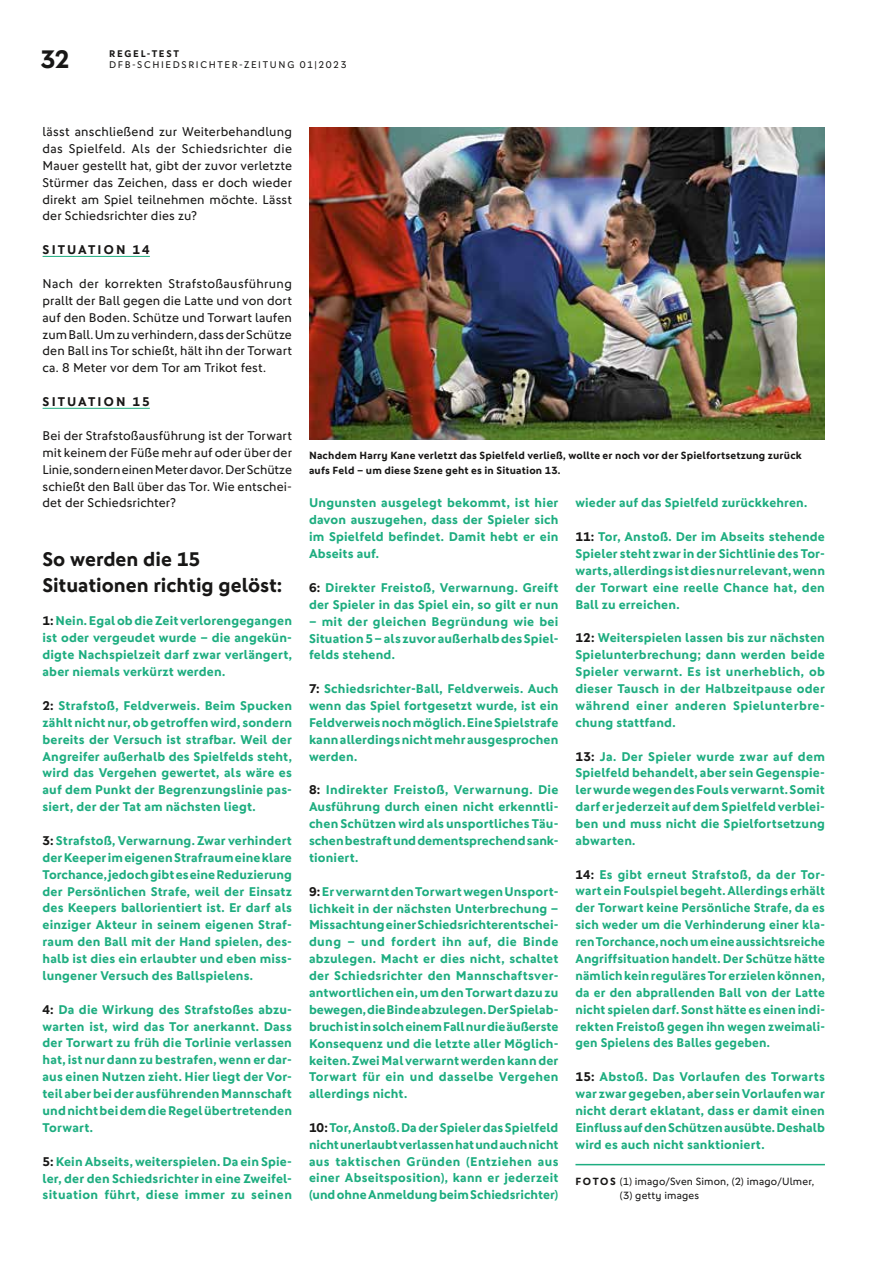
<style>
.page{position:relative;width:893px;height:1263px;background:#fff}
.page>*{position:absolute;margin:0;border:0;box-sizing:border-box;transform-origin:0 0}
.t1{font:700 25.5px "DFB Sans";color:#181716}
.t2{font:700 19.8px/25.3px "DFB Sans";letter-spacing:-.005em;color:#181716}
.t3{font:700 12.75px/17px "DFB Sans";letter-spacing:.01em;color:#1dad80;text-align:justify}
.t4{font:12.75px/17px "DFB Sans";letter-spacing:.01em;color:#181716;text-align:justify}
.t5{font:700 12.75px "DFB Sans";letter-spacing:.165em;color:#181716}
.t6{font:700 10.5px/14.2px "DFB Sans";letter-spacing:.02em;color:#181716}
.t7{font:10.5px/13.5px "DFB Sans";letter-spacing:.015em;color:#181716}
.t8{font:9.75px "DFB Sans";letter-spacing:.17em;color:#181716}
.t9{font:700 9.75px "DFB Sans";letter-spacing:.18em;color:#181716}
.s1{color:#181716}
.s2{font-weight:700}
</style>
<div class="page">
<hr style="left:43px;top:256px;width:107px;height:1px;background:#1dad80">
<hr style="left:43px;top:408px;width:107px;height:1px;background:#1dad80">
<hr style="left:575px;top:1164px;width:250px;height:1px;background:#1dad80">
<img style="left:309px;top:128px;width:516px;height:312px">
<h1 class="t1" style="left:40px;top:44px;width:31px">32</h1>
<p class="t9" style="left:109px;top:47px;width:72px">REGEL-TEST</p>
<p class="t8" style="left:109px;top:59px;width:239px">DFB-SCHIEDSRICHTER-ZEITUNG 01|2023</p>
<p class="t4" style="left:43px;top:123px;width:251px">lässt anschließend zur Weiterbehandlung das Spielfeld. Als der Schiedsrichter die Mauer gestellt hat, gibt der zuvor verletzte Stürmer das Zeichen, dass er doch wieder direkt am Spiel teilnehmen möchte. Lässt der Schiedsrichter dies zu?</p>
<p class="t5" style="left:43px;top:242px;width:109px">SITUATION 14</p>
<p class="t4" style="left:43px;top:275px;width:251px">Nach der korrekten Strafstoßausführung prallt der Ball gegen die Latte und von dort auf den Boden. Schütze und Torwart laufen zum Ball. Um zu verhindern, dass der Schütze den Ball ins Tor schießt, hält ihn der Torwart ca. 8 Meter vor dem Tor am Trikot fest.</p>
<p class="t5" style="left:43px;top:394px;width:109px">SITUATION 15</p>
<p class="t4" style="left:43px;top:427px;width:251px">Bei der Strafstoßausführung ist der Torwart mit keinem der Füße mehr auf oder über der Linie, sondern einen Meter davor. Der Schütze schießt den Ball über das Tor. Wie entschei&shy;det der Schiedsrichter?</p>
<h2 class="t2" style="left:43px;top:547px;width:241px">So werden die 15<br>Situationen richtig gelöst:</h2>
<p class="t3" style="left:43px;top:612px;width:251px"><span class="s1">1:</span> Nein. Egal ob die Zeit verlorengegangen ist oder vergeudet wurde – die angekün&shy;digte Nachspielzeit darf zwar verlängert, aber niemals verkürzt werden.</p>
<p class="t3" style="left:43px;top:697px;width:251px"><span class="s1">2:</span> Strafstoß, Feldverweis. Beim Spucken zählt nicht nur, ob getroffen wird, sondern bereits der Versuch ist strafbar. Weil der Angreifer außerhalb des Spielfelds steht, wird das Vergehen gewertet, als wäre es auf dem Punkt der Begrenzungslinie pas&shy;siert, der der Tat am nächsten liegt.</p>
<p class="t3" style="left:43px;top:832px;width:251px"><span class="s1">3:</span> Strafstoß, Verwarnung. Zwar verhindert der Keeper im eigenen Strafraum eine klare Torchance, jedoch gibt es eine Reduzierung der Persönlichen Strafe, weil der Einsatz des Keepers ballorientiert ist. Er darf als einziger Akteur in seinem eigenen Straf&shy;raum den Ball mit der Hand spielen, des&shy;halb ist dies ein erlaubter und eben miss&shy;lungener Versuch des Ballspielens.</p>
<p class="t3" style="left:43px;top:1001px;width:251px"><span class="s1">4:</span> Da die Wirkung des Strafstoßes abzu&shy;warten ist, wird das Tor anerkannt. Dass der Torwart zu früh die Torlinie verlassen hat, ist nur dann zu bestrafen, wenn er dar&shy;aus einen Nutzen zieht. Hier liegt der Vor&shy;teil aber bei der ausführenden Mannschaft und nicht bei dem die Regel übertretenden Torwart.</p>
<p class="t3" style="left:43px;top:1153px;width:251px"><span class="s1">5:</span> Kein Abseits, weiterspielen. Da ein Spie&shy;ler, der den Schiedsrichter in eine Zweifel&shy;situation führt, diese immer zu seinen</p>
<p class="t6" style="left:309px;top:448px;width:494px">Nachdem Harry Kane verletzt das Spielfeld verließ, wollte er noch vor der Spielfortsetzung zurück aufs Feld – um diese Szene geht es in Situation 13.</p>
<p class="t3" style="left:309px;top:494px;width:251px">Ungunsten ausgelegt bekommt, ist hier davon auszugehen, dass der Spieler sich im Spielfeld befindet. Damit hebt er ein Abseits auf.</p>
<p class="t3" style="left:309px;top:579px;width:251px"><span class="s1">6:</span> Direkter Freistoß, Verwarnung. Greift der Spieler in das Spiel ein, so gilt er nun</p>
<p class="t3" style="left:309px;top:613px;width:251px">– mit der gleichen Begründung wie bei Situation 5 – als zuvor außerhalb des Spiel&shy;felds stehend.</p>
<p class="t3" style="left:309px;top:680px;width:251px"><span class="s1">7:</span> Schiedsrichter-Ball, Feldverweis. Auch wenn das Spiel fortgesetzt wurde, ist ein Feldverweis noch möglich. Eine Spielstrafe kann allerdings nicht mehr ausgesprochen werden.</p>
<p class="t3" style="left:309px;top:781px;width:251px"><span class="s1">8:</span> Indirekter Freistoß, Verwarnung. Die Ausführung durch einen nicht erkenntli&shy;chen Schützen wird als unsportliches Täu&shy;schen bestraft und dementsprechend sank&shy;tioniert.</p>
<p class="t3" style="left:309px;top:883px;width:251px"><span class="s1">9:</span> Er verwarnt den Torwart wegen Unsport&shy;lichkeit in der nächsten Unterbrechung – Missachtung einer Schiedsrichterentschei&shy;dung – und fordert ihn auf, die Binde abzulegen. Macht er dies nicht, schaltet der Schiedsrichter den Mannschaftsver&shy;antwortlichen ein, um den Torwart dazu zu bewegen, die Binde abzulegen. Der Spielab&shy;bruch ist in solch einem Fall nur die äußerste Konsequenz und die letzte aller Möglich&shy;keiten. Zwei Mal verwarnt werden kann der Torwart für ein und dasselbe Vergehen allerdings nicht.</p>
<p class="t3" style="left:309px;top:1119px;width:251px"><span class="s1">10:</span> Tor, Anstoß. Da der Spieler das Spielfeld nicht unerlaubt verlassen hat und auch nicht aus taktischen Gründen (Entziehen aus einer Abseitsposition), kann er jederzeit (und ohne Anmeldung beim Schiedsrichter)</p>
<p class="t3" style="left:575px;top:494px;width:233px">wieder auf das Spielfeld zurückkehren.</p>
<p class="t3" style="left:575px;top:528px;width:251px"><span class="s1">11:</span> Tor, Anstoß. Der im Abseits stehende Spieler steht zwar in der Sichtlinie des Tor&shy;warts, allerdings ist dies nur relevant, wenn der Torwart eine reelle Chance hat, den Ball zu erreichen.</p>
<p class="t3" style="left:575px;top:629px;width:251px"><span class="s1">12:</span> Weiterspielen lassen bis zur nächsten Spielunterbrechung; dann werden beide Spieler verwarnt. Es ist unerheblich, ob dieser Tausch in der Halbzeitpause oder während einer anderen Spielunterbre&shy;chung stattfand.</p>
<p class="t3" style="left:575px;top:747px;width:251px"><span class="s1">13:</span> Ja. Der Spieler wurde zwar auf dem Spielfeld behandelt, aber sein Gegenspie&shy;ler wurde wegen des Fouls verwarnt. Somit darf er jederzeit auf dem Spielfeld verblei&shy;ben und muss nicht die Spielfortsetzung abwarten.</p>
<p class="t3" style="left:575px;top:866px;width:251px"><span class="s1">14:</span> Es gibt erneut Strafstoß, da der Tor&shy;wart ein Foulspiel begeht. Allerdings erhält der Torwart keine Persönliche Strafe, da es sich weder um die Verhinderung einer kla&shy;ren Torchance, noch um eine aussichtsreiche Angriffsituation handelt. Der Schütze hätte nämlich kein reguläres Tor erzielen können, da er den abprallenden Ball von der Latte nicht spielen darf. Sonst hätte es einen indi&shy;rekten Freistoß gegen ihn wegen zweimali&shy;gen Spielens des Balles gegeben.</p>
<p class="t3" style="left:575px;top:1068px;width:251px"><span class="s1">15:</span> Abstoß. Das Vorlaufen des Torwarts war zwar gegeben, aber sein Vorlaufen war nicht derart eklatant, dass er damit einen Einfluss auf den Schützen ausübte. Deshalb wird es auch nicht sanktioniert.</p>
<p class="t7" style="left:620px;top:1175px;width:196px;text-indent:-44px"><span class="s2">FOTOS</span> (1) imago/Sven Simon, (2) imago/Ulmer, (3) getty images</p>
</div>
